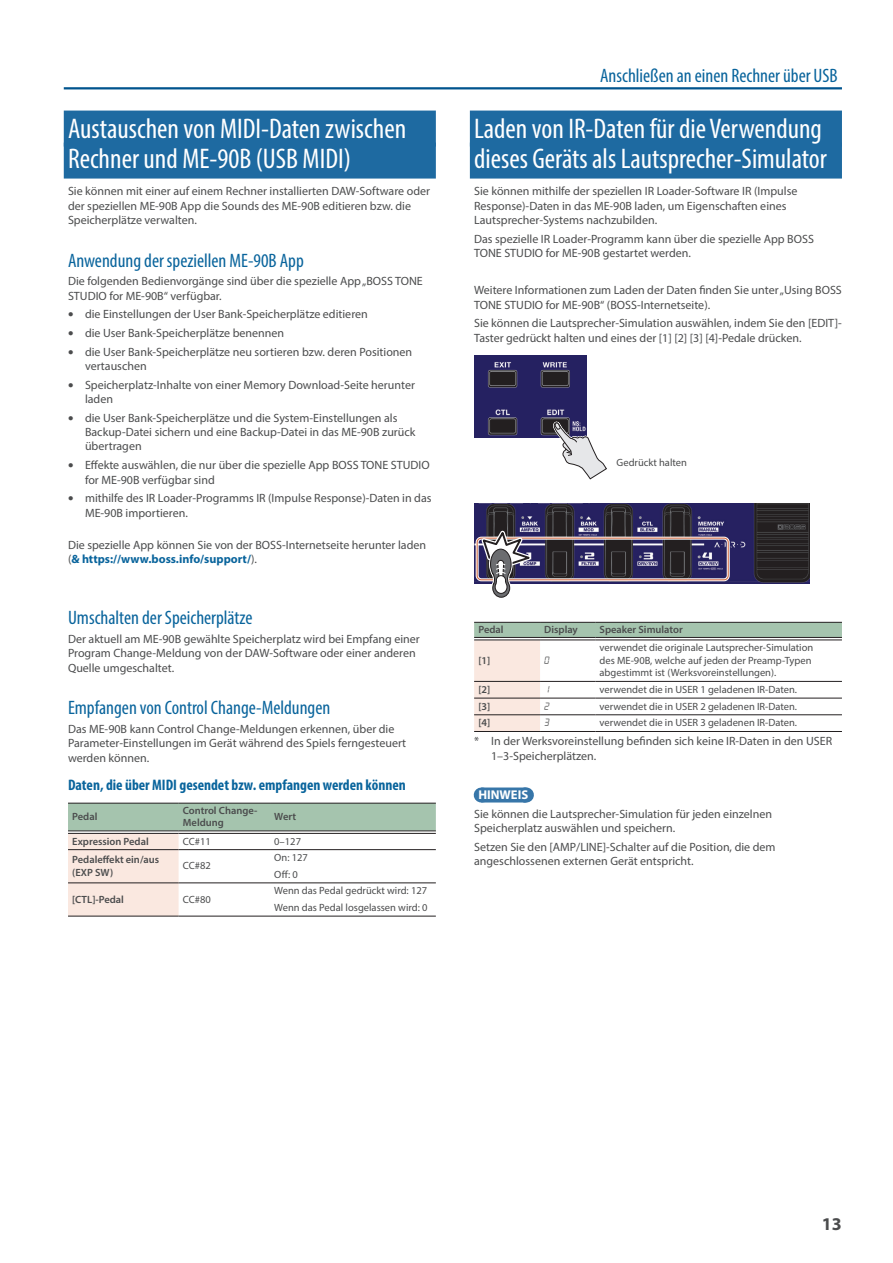
<style>
.page{position:relative;width:893px;height:1263px;background:#fff}
.page>*{position:absolute;margin:0;border:0;box-sizing:border-box;transform-origin:0 0}
.t1{font:condensed 28.5px/30px "Myriad Pro";color:#fff}
.t2{font:condensed 19.5px "Myriad Pro";color:#09649c}
.t3{font:700 18px "Myriad Pro";color:#4b4c4d}
.t4{font:700 condensed 15.3px "Myriad Pro";color:#09649c}
.t5{font:700 12.75px "Myriad Pro";color:#fff}
.t6{font:12px/14.4px "Myriad Pro";color:#4b4c4d}
.t7{font:10.5px/16.8px "Myriad Pro";color:#4b4c4d}
.t8{font:600 10.5px/12.6px "Myriad Pro";color:#4b4c4d}
.t9{font:10.5px "Roland Owners Manual 7 SE Grev 2";color:#4b4c4d}
.s1{font-family:"Roland Owners Manual 01 rev 2"}
.s2{font-weight:700;color:#09649c}
</style>
<div class="page">
<hr style="left:64px;top:87px;width:778px;height:2px;background:#00548e">
<div style="left:64px;top:111px;width:372px;height:36px;background:#1e6aa1"></div>
<div style="left:64px;top:143px;width:372px;height:36px;background:#1e6aa1"></div>
<svg style="left:68px;top:804px;width:368px;height:112px"></svg>
<hr style="left:68px;top:831px;width:111px;height:3px;background:#fff">
<hr style="left:179px;top:831px;width:91px;height:3px;background:#fff">
<hr style="left:270px;top:831px;width:166px;height:3px;background:#fff">
<hr style="left:68px;top:803px;width:111px;height:1px;background:#231f20">
<hr style="left:179px;top:803px;width:91px;height:1px;background:#231f20">
<hr style="left:270px;top:803px;width:166px;height:1px;background:#231f20">
<hr style="left:68px;top:849px;width:111px;height:1px;background:#231f20">
<hr style="left:179px;top:849px;width:91px;height:1px;background:#231f20">
<hr style="left:270px;top:849px;width:166px;height:1px;background:#231f20">
<hr style="left:68px;top:883px;width:111px;height:1px;background:#231f20">
<hr style="left:179px;top:883px;width:91px;height:1px;background:#231f20">
<hr style="left:270px;top:883px;width:166px;height:1px;background:#231f20">
<hr style="left:68px;top:916px;width:111px;height:1px;background:#231f20">
<hr style="left:179px;top:916px;width:91px;height:1px;background:#231f20">
<hr style="left:270px;top:916px;width:166px;height:1px;background:#231f20">
<hr style="left:68px;top:831px;width:111px;height:1px;background:#231f20">
<hr style="left:68px;top:833px;width:111px;height:1px;background:#231f20">
<hr style="left:179px;top:831px;width:91px;height:1px;background:#231f20">
<hr style="left:179px;top:833px;width:91px;height:1px;background:#231f20">
<hr style="left:270px;top:831px;width:166px;height:1px;background:#231f20">
<hr style="left:270px;top:833px;width:166px;height:1px;background:#231f20">
<div style="left:470px;top:111px;width:372px;height:36px;background:#1e6aa1"></div>
<div style="left:470px;top:143px;width:372px;height:36px;background:#1e6aa1"></div>
<svg style="left:474px;top:355px;width:368px;height:448px"></svg>
<hr style="left:474px;top:637px;width:66px;height:3px;background:#fff">
<hr style="left:540px;top:637px;width:55px;height:3px;background:#fff">
<hr style="left:595px;top:637px;width:247px;height:3px;background:#fff">
<hr style="left:474px;top:622px;width:66px;height:1px;background:#231f20">
<hr style="left:540px;top:622px;width:55px;height:1px;background:#231f20">
<hr style="left:595px;top:622px;width:247px;height:1px;background:#231f20">
<hr style="left:474px;top:681px;width:66px;height:1px;background:#231f20">
<hr style="left:540px;top:681px;width:55px;height:1px;background:#231f20">
<hr style="left:595px;top:681px;width:247px;height:1px;background:#231f20">
<hr style="left:474px;top:698px;width:66px;height:1px;background:#231f20">
<hr style="left:540px;top:698px;width:55px;height:1px;background:#231f20">
<hr style="left:595px;top:698px;width:247px;height:1px;background:#231f20">
<hr style="left:474px;top:714px;width:66px;height:1px;background:#231f20">
<hr style="left:540px;top:714px;width:55px;height:1px;background:#231f20">
<hr style="left:595px;top:714px;width:247px;height:1px;background:#231f20">
<hr style="left:474px;top:731px;width:66px;height:1px;background:#231f20">
<hr style="left:540px;top:731px;width:55px;height:1px;background:#231f20">
<hr style="left:595px;top:731px;width:247px;height:1px;background:#231f20">
<hr style="left:474px;top:637px;width:66px;height:1px;background:#231f20">
<hr style="left:474px;top:640px;width:66px;height:1px;background:#231f20">
<hr style="left:540px;top:637px;width:55px;height:1px;background:#231f20">
<hr style="left:540px;top:640px;width:55px;height:1px;background:#231f20">
<hr style="left:595px;top:637px;width:247px;height:1px;background:#231f20">
<hr style="left:595px;top:640px;width:247px;height:1px;background:#231f20">
<h1 class="t1" style="left:68px;top:113px;width:340px">Austauschen von MIDI-Daten zwischen<br>Rechner und ME-90B (USB MIDI)</h1>
<p class="t6" style="left:68px;top:184px;width:363px">Sie können mit einer auf einem Rechner installierten DAW-Software oder der speziellen ME-90B App die Sounds des ME-90B editieren bzw. die<br>Speicherplätze verwalten.</p>
<h2 class="t2" style="left:68px;top:248px;width:237px">Anwendung der speziellen ME-90B App</h2>
<p class="t6" style="left:68px;top:274px;width:356px">Die folgenden Bedienvorgänge sind über die spezielle App „BOSS TONE<br>STUDIO for ME-90B“ verfügbar.</p>
<p class="t6" style="left:68px;top:305px;width:346px;line-height:18.6px"><span class="s1">¹</span> die Einstellungen der User Bank-Speicherplätze editieren<br><span class="s1">¹</span> die User Bank-Speicherplätze benennen<br><span class="s1">¹</span> die User Bank-Speicherplätze neu sortieren bzw. deren Positionen</p>
<p class="t6" style="left:68px;top:356px;width:348px;line-height:18.6px;text-indent:17px">vertauschen<br><span class="s1">¹</span> Speicherplatz-Inhalte von einer Memory Download-Seite herunter</p>
<p class="t6" style="left:68px;top:389px;width:331px;line-height:18.6px;text-indent:17px">laden<br><span class="s1">¹</span> die User Bank-Speicherplätze und die System-Einstellungen als</p>
<p class="t6" style="left:85px;top:425px;width:332px">Backup-Datei sichern und eine Backup-Datei in das ME-90B zurück übertragen</p>
<p class="t6" style="left:85px;top:458px;width:346px;text-indent:-17px"><span class="s1">¹</span> Effekte auswählen, die nur über die spezielle App BOSS TONE STUDIO for ME-90B verfügbar sind</p>
<p class="t6" style="left:85px;top:491px;width:348px;text-indent:-17px"><span class="s1">¹</span> mithilfe des IR Loader-Programms IR (Impulse Response)-Daten in das<br>ME-90B importieren.</p>
<p class="t6" style="left:68px;top:537px;width:360px">Die spezielle App können Sie von der BOSS-Internetseite herunter laden (<span class="s2">&amp; https://www.boss.info/support/</span>).</p>
<h2 class="t2" style="left:68px;top:606px;width:186px">Umschalten der Speicherplätze</h2>
<p class="t6" style="left:68px;top:631px;width:353px">Der aktuell am ME-90B gewählte Speicherplatz wird bei Empfang einer<br>Program Change-Meldung von der DAW-Software oder einer anderen<br>Quelle umgeschaltet.</p>
<h2 class="t2" style="left:68px;top:696px;width:264px">Empfangen von Control Change-Meldungen</h2>
<p class="t6" style="left:68px;top:721px;width:340px">Das ME-90B kann Control Change-Meldungen erkennen, über die<br>Parameter-Einstellungen im Gerät während des Spiels ferngesteuert werden können.</p>
<p class="t4" style="left:68px;top:775px;width:339px">Daten, die über MIDI gesendet bzw. empfangen werden können</p>
<p class="t8" style="left:72px;top:810px;width:27px">Pedal</p>
<p class="t8" style="left:183px;top:803px;width:76px">Control Change-<br>Meldung</p>
<p class="t8" style="left:274px;top:810px;width:23px">Wert</p>
<p class="t8" style="left:72px;top:834px;width:78px">Expression Pedal</p>
<p class="t7" style="left:183px;top:832px;width:29px">CC#11</p>
<p class="t7" style="left:274px;top:832px;width:28px">0–127</p>
<p class="t8" style="left:72px;top:853px;width:88px">Pedaleffekt ein/aus (EXP SW)</p>
<p class="t7" style="left:183px;top:857px;width:29px">CC#82</p>
<p class="t7" style="left:274px;top:849px;width:35px">On: 127<br>Off: 0</p>
<p class="t8" style="left:72px;top:892px;width:53px">[CTL]-Pedal</p>
<p class="t7" style="left:183px;top:890px;width:29px">CC#80</p>
<p class="t7" style="left:274px;top:882px;width:155px">Wenn das Pedal gedrückt wird: 127<br>Wenn das Pedal losgelassen wird: 0</p>
<h2 class="t2" style="left:600px;top:64px;width:239px">Anschließen an einen Rechner über USB</h2>
<h1 class="t1" style="left:474px;top:113px;width:354px">Laden von IR-Daten für die Verwendung dieses Geräts als Lautsprecher-Simulator</h1>
<p class="t6" style="left:474px;top:184px;width:325px">Sie können mithilfe der speziellen IR Loader-Software IR (Impulse<br>Response)-Daten in das ME-90B laden, um Eigenschaften eines<br>Lautsprecher-Systems nachzubilden.</p>
<p class="t6" style="left:474px;top:231px;width:341px">Das spezielle IR Loader-Programm kann über die spezielle App BOSS<br>TONE STUDIO for ME-90B gestartet werden.</p>
<p class="t6" style="left:474px;top:283px;width:369px">Weitere Informationen zum Laden der Daten finden Sie unter „Using BOSS<br>TONE STUDIO for ME-90B“ (BOSS-Internetseite).</p>
<p class="t6" style="left:474px;top:316px;width:369px">Sie können die Lautsprecher-Simulation auswählen, indem Sie den [EDIT]-<br>Taster gedrückt halten und eines der [1] [2] [3] [4]-Pedale drücken.</p>
<p class="t7" style="left:617px;top:454px;width:72px">Gedrückt halten</p>
<p class="t8" style="left:478px;top:623px;width:27px">Pedal</p>
<p class="t8" style="left:544px;top:623px;width:35px">Display</p>
<p class="t8" style="left:600px;top:623px;width:85px">Speaker Simulator</p>
<p class="t8" style="left:478px;top:654px;width:13px">[1]</p>
<p class="t9" style="left:544px;top:654px;width:8px">0</p>
<p class="t7" style="left:600px;top:641px;width:215px;line-height:12.6px">verwendet die originale Lautsprecher-Simulation des ME-90B, welche auf jeden der Preamp-Typen abgestimmt ist (Werksvoreinstellungen).</p>
<p class="t8" style="left:478px;top:683px;width:13px">[2]</p>
<p class="t9" style="left:544px;top:683px;width:8px">1</p>
<p class="t7" style="left:600px;top:681px;width:199px">verwendet die in USER 1 geladenen IR-Daten.</p>
<p class="t8" style="left:478px;top:699px;width:13px">[3]</p>
<p class="t9" style="left:544px;top:700px;width:8px">2</p>
<p class="t7" style="left:600px;top:697px;width:199px">verwendet die in USER 2 geladenen IR-Daten.</p>
<p class="t8" style="left:478px;top:716px;width:13px">[4]</p>
<p class="t9" style="left:544px;top:717px;width:8px">3</p>
<p class="t7" style="left:600px;top:714px;width:199px">verwendet die in USER 3 geladenen IR-Daten.</p>
<p class="t6" style="left:491px;top:733px;width:342px;line-height:15px;text-indent:-17px">* In der Werksvoreinstellung befinden sich keine IR-Daten in den USER<br>1–3-Speicherplätzen.</p>
<p class="t5" style="left:478px;top:786px;width:51px">HINWEIS</p>
<p class="t6" style="left:474px;top:806px;width:299px">Sie können die Lautsprecher-Simulation für jeden einzelnen<br>Speicherplatz auswählen und speichern.</p>
<p class="t6" style="left:474px;top:839px;width:303px">Setzen Sie den [AMP/LINE]-Schalter auf die Position, die dem angeschlossenen externen Gerät entspricht.</p>
<h3 class="t3" style="left:822px;top:1212px;width:21px">13</h3>
</div>
